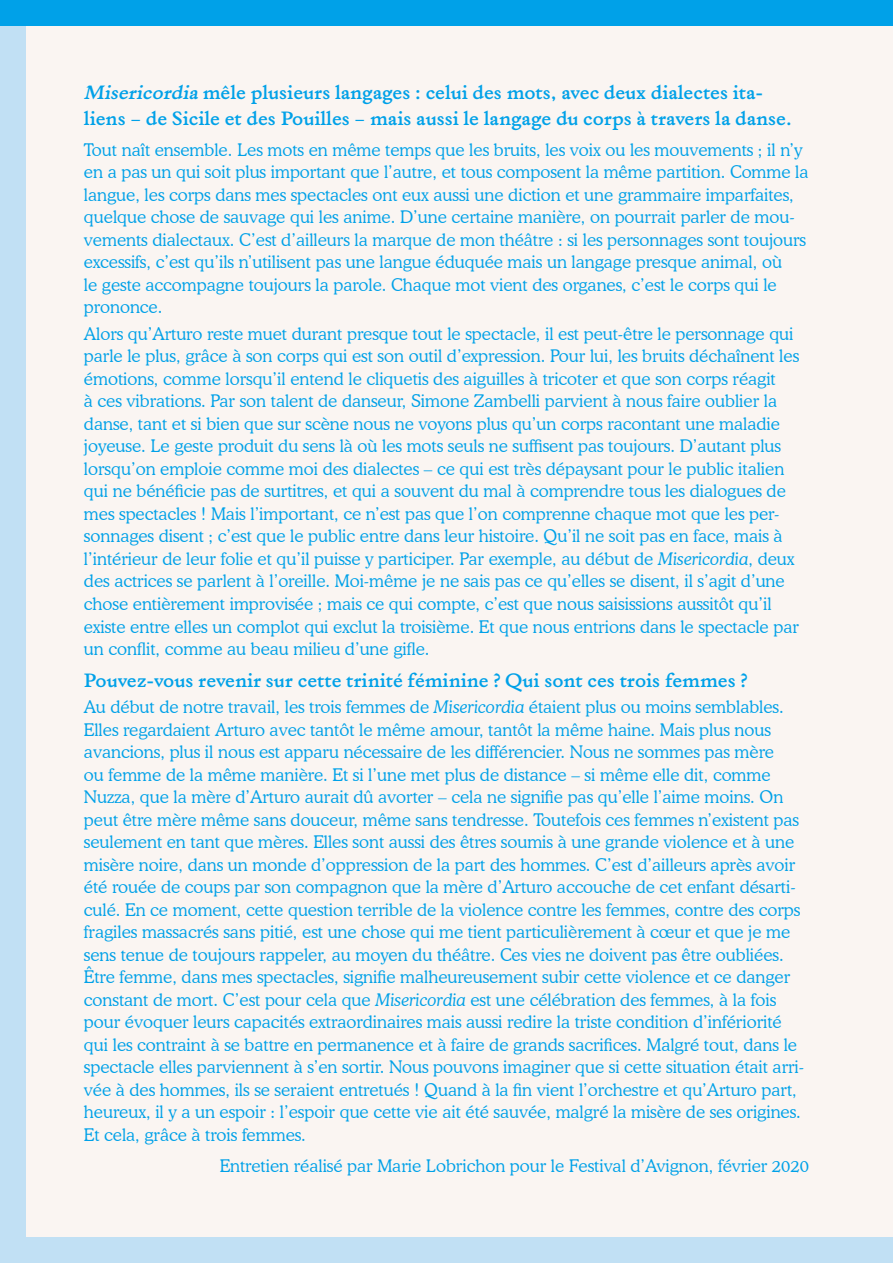
<style>
.page{position:relative;width:893px;height:1263px;background:#faf5f2}
.page>*{position:absolute;margin:0;border:0;box-sizing:border-box;transform-origin:0 0}
.Texte{font:300 17.25px/22.5px "Cooper BT";color:#00a1e8}
.Texte-2{font:17.25px/25.2px "Dominicale Alpha";color:#00a1e8}
.Dominicale{font:17.25px "Dominicale Alpha";color:#00a1e8}
.s1{font-style:italic}
</style>
<div class="page">
<div style="left:0;top:0;width:26px;height:1263px;background:#c1e0f4"></div>
<div style="left:0;top:1237px;width:893px;height:26px;background:#c1e0f4"></div>
<div style="left:0;top:0;width:893px;height:26px;background:#00a1e8"></div>
<p class="Texte-2" style="left:84px;top:81px;width:709px"><span class="s1">Misericordia</span> mêle plusieurs langages : celui des mots, avec deux dialectes ita&shy;liens – de Sicile et des Pouilles – mais aussi le langage du corps à travers la danse.</p>
<p class="Texte" style="left:84px;top:138px;width:726px">Tout naît ensemble. Les mots en même temps que les bruits, les voix ou les mouvements ; il n’y en a pas un qui soit plus important que l’autre, et tous composent la même partition. Comme la langue, les corps dans mes spectacles ont eux aussi une diction et une grammaire imparfaites, quelque chose de sauvage qui les anime. D’une certaine manière, on pourrait parler de mou&shy;vements dialectaux. C’est d’ailleurs la marque de mon théâtre : si les personnages sont toujours excessifs, c’est qu’ils n’utilisent pas une langue éduquée mais un langage presque animal, où<br>le geste accompagne toujours la parole. Chaque mot vient des organes, c’est le corps qui le prononce.</p>
<p class="Texte" style="left:84px;top:322px;width:717px">Alors qu’Arturo reste muet durant presque tout le spectacle, il est peut-être le personnage qui parle le plus, grâce à son corps qui est son outil d’expression. Pour lui, les bruits déchaînent les émotions, comme lorsqu’il entend le cliquetis des aiguilles à tricoter et que son corps réagit<br>à ces vibrations. Par son talent de danseur, Simone Zambelli parvient à nous faire oublier la danse, tant et si bien que sur scène nous ne voyons plus qu’un corps racontant une maladie joyeuse. Le geste produit du sens là où les mots seuls ne suffisent pas toujours. D’autant plus lorsqu’on emploie comme moi des dialectes – ce qui est très dépaysant pour le public italien qui ne bénéficie pas de surtitres, et qui a souvent du mal à comprendre tous les dialogues de mes spectacles ! Mais l’important, ce n’est pas que l’on comprenne chaque mot que les per&shy;sonnages disent ; c’est que le public entre dans leur histoire. Qu’il ne soit pas en face, mais à l’intérieur de leur folie et qu’il puisse y participer. Par exemple, au début de <span class="s1">Misericordia</span>, deux des actrices se parlent à l’oreille. Moi-même je ne sais pas ce qu’elles se disent, il s’agit d’une chose entièrement improvisée ; mais ce qui compte, c’est que nous saisissions aussitôt qu’il existe entre elles un complot qui exclut la troisième. Et que nous entrions dans le spectacle par un conflit, comme au beau milieu d’une gifle.</p>
<p class="Dominicale" style="left:84px;top:670px;width:665px">Pouvez-vous revenir sur cette trinité féminine ? Qui sont ces trois femmes ?</p>
<p class="Texte" style="left:84px;top:696px;width:722px">Au début de notre travail, les trois femmes de <span class="s1">Misericordia</span> étaient plus ou moins semblables.<br>Elles regardaient Arturo avec tantôt le même amour, tantôt la même haine. Mais plus nous avancions, plus il nous est apparu nécessaire de les différencier. Nous ne sommes pas mère<br>ou femme de la même manière. Et si l’une met plus de distance – si même elle dit, comme Nuzza, que la mère d’Arturo aurait dû avorter – cela ne signifie pas qu’elle l’aime moins. On peut être mère même sans douceur, même sans tendresse. Toutefois ces femmes n’existent pas seulement en tant que mères. Elles sont aussi des êtres soumis à une grande violence et à une misère noire, dans un monde d’oppression de la part des hommes. C’est d’ailleurs après avoir été rouée de coups par son compagnon que la mère d’Arturo accouche de cet enfant désarti&shy;culé. En ce moment, cette question terrible de la violence contre les femmes, contre des corps fragiles massacrés sans pitié, est une chose qui me tient particulièrement à cœur et que je me sens tenue de toujours rappeler, au moyen du théâtre. Ces vies ne doivent pas être oubliées.<br>Être femme, dans mes spectacles, signifie malheureusement subir cette violence et ce danger constant de mort. C’est pour cela que <span class="s1">Misericordia</span> est une célébration des femmes, à la fois pour évoquer leurs capacités extraordinaires mais aussi redire la triste condition d’infériorité qui les contraint à se battre en permanence et à faire de grands sacrifices. Malgré tout, dans le spectacle elles parviennent à s’en sortir. Nous pouvons imaginer que si cette situation était arri&shy;vée à des hommes, ils se seraient entretués ! Quand à la fin vient l’orchestre et qu’Arturo part, heureux, il y a un espoir : l’espoir que cette vie ait été sauvée, malgré la misère de ses origines.<br>Et cela, grâce à trois femmes.</p>
<p class="Texte" style="left:220px;top:1154px;width:591px">Entretien réalisé par Marie Lobrichon pour le Festival d’Avignon, février 2020</p>
</div>
